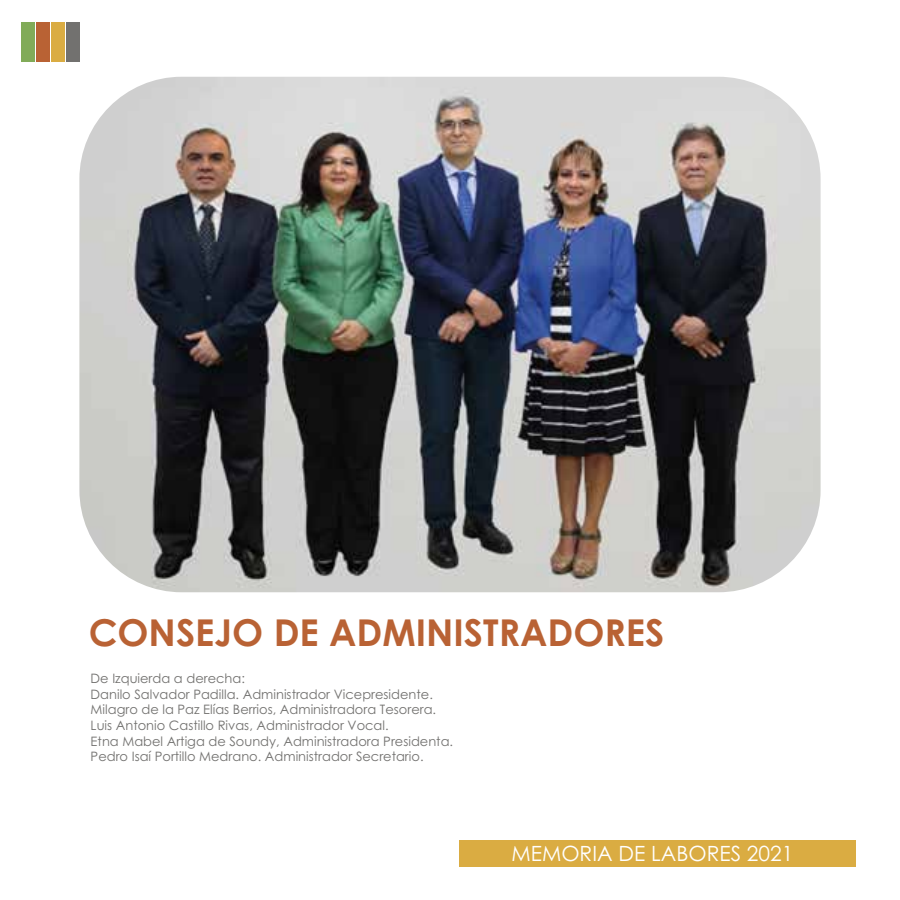
<style>
.page{position:relative;width:900px;height:900px;background:#fff}
.page>*{position:absolute;margin:0;border:0;box-sizing:border-box;transform-origin:0 0}
.t1{font:700 37px "Century Gothic Pro";color:#b96234}
.t2{font:21px "Century Gothic Pro";color:#fff}
.t3{font:13px/15.6px "Century Gothic Pro";color:#72716f}
</style>
<div class="page">
<img style="left:79px;top:77px;width:742px;height:515px">
<div style="left:37px;top:23px;width:13px;height:39px;background:#b96234"></div>
<div style="left:51px;top:23px;width:14px;height:39px;background:#daac42"></div>
<div style="left:21px;top:23px;width:14px;height:39px;background:#81ab58"></div>
<div style="left:66px;top:23px;width:13px;height:39px;background:#72716f"></div>
<div style="left:459px;top:840px;width:397px;height:27px;background:#daac42"></div>
<h1 class="t1" style="left:89px;top:609px;width:577px">CONSEJO DE ADMINISTRADORES</h1>
<p class="t3" style="left:91px;top:671px;width:364px">De Izquierda a derecha:<br>Danilo Salvador Padilla. Administrador Vicepresidente.<br>Milagro de la Paz Elías Berrios, Administradora Tesorera.<br>Luis Antonio Castillo Rivas, Administrador Vocal.<br>Etna Mabel Artiga de Soundy, Administradora Presidenta.<br>Pedro Isaí Portillo Medrano. Administrador Secretario.</p>
<h2 class="t2" style="left:511px;top:841px;width:284px">MEMORIA DE LABORES 2021</h2>
</div>
